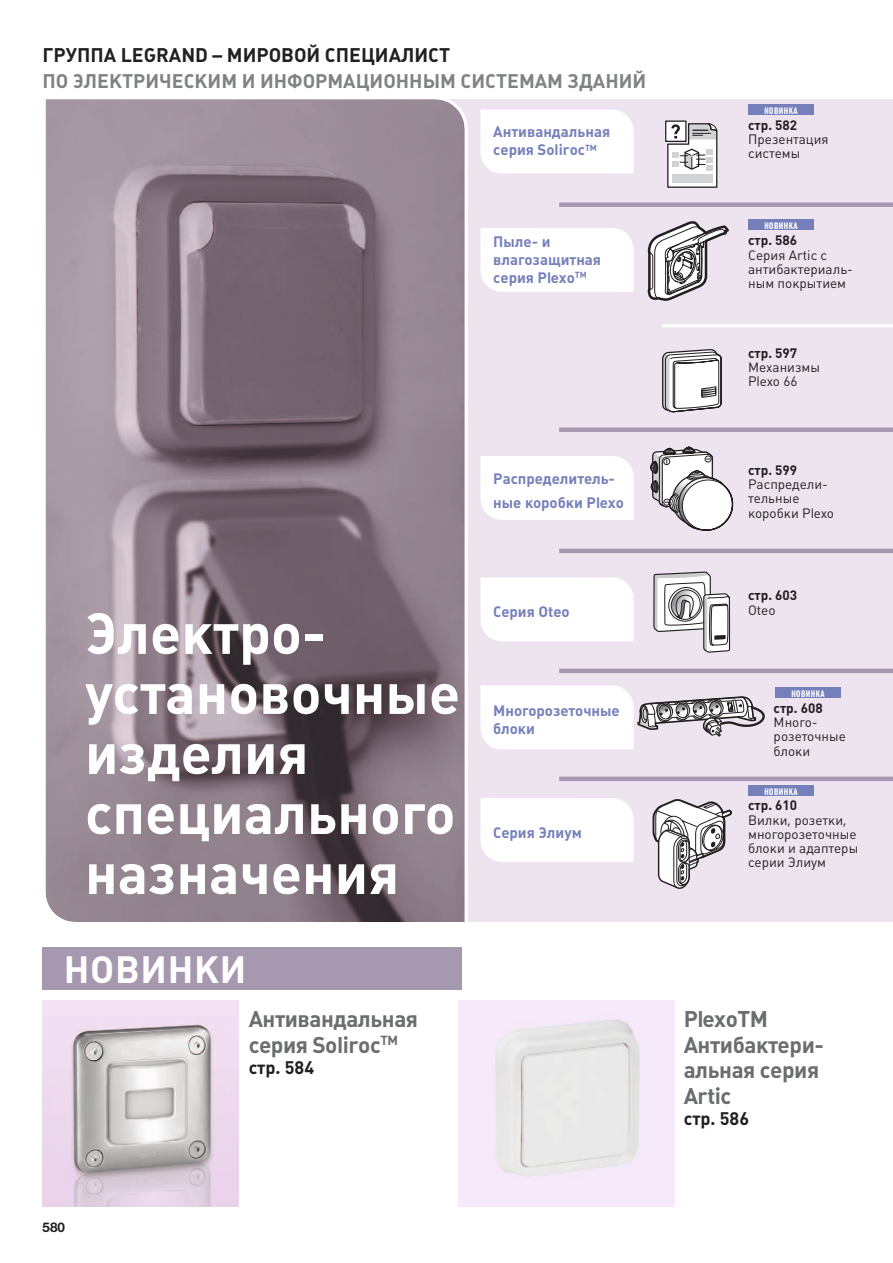
<style>
.page{position:relative;width:893px;height:1263px;background:#fff}
.page>*{position:absolute;margin:0;border:0;box-sizing:border-box;transform-origin:0 0}
.t1{font:700 57px/60px "Plumb";color:#fff}
.t2{font:700 37.5px "Plumb";letter-spacing:.02em;color:#fff}
.t3{font:700 22.5px/25.5px "Plumb";letter-spacing:-.02em;color:#6c6d70}
.t4{font:700 19.5px "Plumb";color:#808285}
.t5{font:700 19.5px "Plumb";color:#231f20}
.t6{font:700 18px "Plumb";color:#231f20}
.t7{font:700 15px/18px "Plumb";color:#7580ba}
.t8{font:13.5px/14.2px "Plumb";color:#231f20}
.t9{font:700 13.5px "Plumb";color:#231f20}
.t10{font:700 13.5px "Helvetica Neue Cyr";color:#231f20}
.t11{font:700 9.3px "Plumb Condensed";letter-spacing:.055em;color:#fff}
</style>
<div class="page">
<div style="left:425px;top:100px;width:468px;height:822px;background:#eee4f0"></div>
<svg style="left:45px;top:99px;width:424px;height:823px;background:#8a7b86"></svg>
<div style="left:480px;top:228px;width:154px;height:64px;background:#fff"></div>
<div style="left:480px;top:110px;width:154px;height:63px;background:#fff"></div>
<div style="left:480px;top:456px;width:154px;height:64px;background:#fff"></div>
<div style="left:480px;top:577px;width:154px;height:64px;background:#fff"></div>
<div style="left:480px;top:798px;width:154px;height:64px;background:#fff"></div>
<div style="left:748px;top:104px;width:66px;height:10px;background:#7580ba"></div>
<div style="left:748px;top:219px;width:66px;height:11px;background:#7580ba"></div>
<div style="left:775px;top:687px;width:66px;height:11px;background:#7580ba"></div>
<div style="left:748px;top:785px;width:66px;height:10px;background:#7580ba"></div>
<svg style="left:650px;top:446px;width:83px;height:85px"></svg>
<svg style="left:653px;top:572px;width:78px;height:81px"></svg>
<svg style="left:480px;top:685px;width:285px;height:64px"></svg>
<svg style="left:652px;top:799px;width:80px;height:90px"></svg>
<svg style="left:665px;top:121px;width:52px;height:67px;background:#cbcacb"></svg>
<svg style="left:662px;top:349px;width:60px;height:63px;background:#c7c5c7"></svg>
<img style="left:459px;top:1000px;width:216px;height:206px">
<img style="left:43px;top:1000px;width:195px;height:206px">
<hr style="left:559px;top:669px;width:334px;height:4px;background:#a698af">
<hr style="left:559px;top:777px;width:334px;height:4px;background:#a698af">
<hr style="left:559px;top:549px;width:334px;height:4px;background:#a698af">
<div style="left:559px;top:202px;width:334px;height:5px;background:#a698af"></div>
<div style="left:559px;top:427px;width:334px;height:5px;background:#a698af"></div>
<hr style="left:662px;top:324px;width:231px;height:3px;background:#fff">
<svg style="left:648px;top:221px;width:81px;height:80px"></svg>
<div style="left:43px;top:947px;width:419px;height:42px;background:#a698af"></div>
<h3 class="t5" style="left:43px;top:44px;width:409px">ГРУППА LEGRAND – МИРОВОЙ СПЕЦИАЛИСТ</h3>
<h3 class="t4" style="left:43px;top:70px;width:605px">ПО ЭЛЕКТРИЧЕСКИМ И ИНФОРМАЦИОННЫМ СИСТЕМАМ ЗДАНИЙ</h3>
<p class="t7" style="left:493px;top:123px;width:118px">Антивандальная серия Soliroc<sup>TM</sup></p>
<p class="t7" style="left:493px;top:232px;width:109px">Пыле- и влагозащитная серия Plexo<sup>TM</sup></p>
<p class="t7" style="left:493px;top:466px;width:132px;line-height:24px">Распределитель&shy;ные коробки Plexo</p>
<h1 class="t1" style="left:85px;top:603px;width:377px">Электро&shy;установочные изделия специального назначения</h1>
<h2 class="t2" style="left:64px;top:949px;width:184px">НОВИНКИ</h2>
<h3 class="t3" style="left:249px;top:1006px;width:171px">Антивандальная серия Soliroc<sup>TM</sup></h3>
<h3 class="t6" style="left:249px;top:1057px;width:67px">стр. 584</h3>
<p class="t7" style="left:493px;top:603px;width:78px">Серия Oteo</p>
<p class="t7" style="left:493px;top:702px;width:128px">Многорозеточные блоки</p>
<p class="t7" style="left:493px;top:823px;width:90px">Серия Элиум</p>
<p class="t10" style="left:43px;top:1220px;width:24px">580</p>
<p class="t11" style="left:764px;top:105px;width:35px">НОВИНКА</p>
<p class="t9" style="left:748px;top:117px;width:51px">стр. 582</p>
<p class="t8" style="left:748px;top:132px;width:82px">Презентация системы</p>
<p class="t11" style="left:764px;top:221px;width:35px">НОВИНКА</p>
<p class="t9" style="left:748px;top:233px;width:51px">стр. 586</p>
<p class="t8" style="left:748px;top:248px;width:106px">Серия Artic с антибактериаль&shy;ным покрытием</p>
<p class="t9" style="left:748px;top:345px;width:51px">стр. 597</p>
<p class="t8" style="left:748px;top:360px;width:73px">Механизмы<br>Plexo 66</p>
<p class="t9" style="left:748px;top:462px;width:51px">стр. 599</p>
<p class="t8" style="left:748px;top:477px;width:87px">Распредели&shy;тельные коробки Plexo</p>
<p class="t9" style="left:748px;top:588px;width:51px">стр. 603</p>
<p class="t8" style="left:748px;top:603px;width:29px">Oteo</p>
<p class="t11" style="left:791px;top:689px;width:35px">НОВИНКА</p>
<p class="t9" style="left:774px;top:700px;width:51px">стр. 608</p>
<p class="t8" style="left:774px;top:715px;width:74px">Много&shy;розеточные блоки</p>
<p class="t11" style="left:764px;top:786px;width:35px">НОВИНКА</p>
<p class="t9" style="left:748px;top:798px;width:51px">стр. 610</p>
<p class="t8" style="left:748px;top:813px;width:112px">Вилки, розетки, многорозеточные блоки и адаптеры серии Элиум</p>
<h3 class="t3" style="left:684px;top:1006px;width:142px">PlexoTM<br>Антибактери&shy;альная серия<br>Artiс</h3>
<h3 class="t6" style="left:684px;top:1108px;width:67px">стр. 586</h3>
</div>
